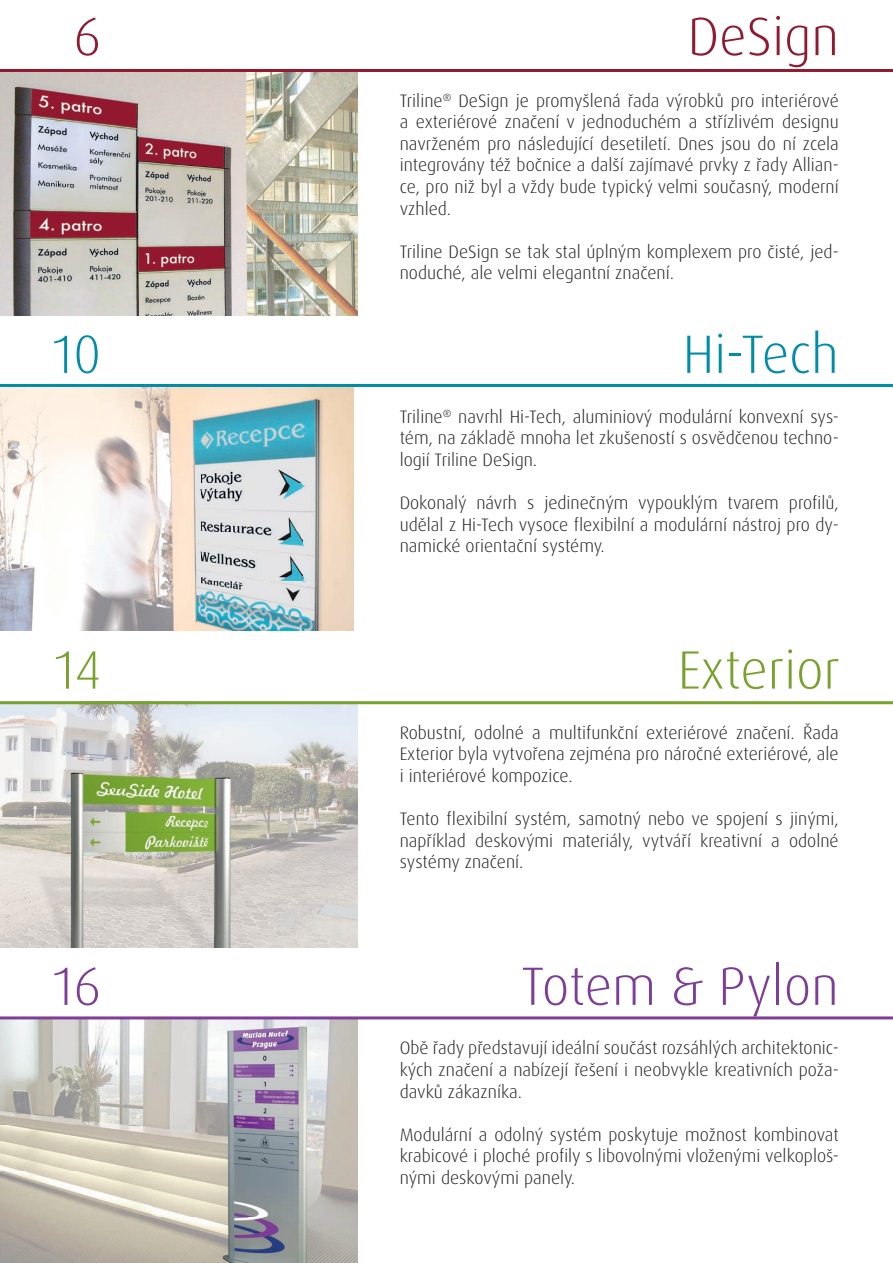
<style>
.page{position:relative;width:893px;height:1263px;background:#fff}
.page>*{position:absolute;margin:0;border:0;box-sizing:border-box;transform-origin:0 0}
.t1{font:300 54px "Dax Pro";color:#7e3e98}
.t2{font:300 54px "Dax Pro";color:#78a22d}
.t3{font:300 54px "Dax Pro";color:#008da8}
.t4{font:300 54px "Dax Pro";color:#901a2f}
.t5{font:300 18px/21.6px "Dax Pro";color:#231f20;text-align:justify}
</style>
<div class="page">
<img style="left:0;top:387px;width:353px;height:244px">
<img style="left:0;top:72px;width:357px;height:244px">
<img style="left:0;top:704px;width:357px;height:244px">
<img style="left:0;top:1019px;width:357px;height:244px">
<hr style="left:0;top:69px;width:893px;height:3px;background:#901a2f">
<hr style="left:0;top:384px;width:893px;height:3px;background:#008da8">
<hr style="left:0;top:701px;width:893px;height:3px;background:#78a22d">
<hr style="left:0;top:1016px;width:893px;height:3px;background:#7e3e98">
<h1 class="t4" style="left:74px;top:2px;width:29px">6</h1>
<h1 class="t4" style="left:688px;top:2px;width:153px">DeSign</h1>
<p class="t5" style="left:400px;top:90px;width:441px">Triline<sup>®</sup> DeSign je promyšlená řada výrobků pro interiérové a exteriérové značení v jednoduchém a střízlivém designu navrženém pro následující desetiletí. Dnes jsou do ní zcela integrovány též bočnice a další zajímavé prvky z řady Allian&shy;ce, pro niž byl a vždy bude typický velmi současný, moderní vzhled.</p>
<p class="t5" style="left:400px;top:241px;width:441px">Triline DeSign se tak stal úplným komplexem pro čisté, jed&shy;noduché, ale velmi elegantní značení.</p>
<h1 class="t3" style="left:53px;top:319px;width:50px">10</h1>
<h1 class="t3" style="left:683px;top:319px;width:157px">Hi-Tech</h1>
<p class="t5" style="left:400px;top:406px;width:441px">Triline<sup>®</sup> navrhl Hi-Tech, aluminiový modulární konvexní sys&shy;tém, na základě mnoha let zkušeností s osvědčenou techno&shy;logií Triline DeSign.</p>
<p class="t5" style="left:400px;top:492px;width:441px">Dokonalý návrh s jedinečným vypouklým tvarem profilů, udělal z Hi-Tech vysoce flexibilní a modulární nástroj pro dy&shy;namické orientační systémy.</p>
<h1 class="t2" style="left:54px;top:635px;width:48px">14</h1>
<h1 class="t2" style="left:678px;top:635px;width:164px">Exterior</h1>
<p class="t5" style="left:400px;top:721px;width:441px">Robustní, odolné a multifunkční exteriérové značení. Řada Exterior byla vytvořena zejména pro náročné exteriérové, ale i interiérové kompozice.</p>
<p class="t5" style="left:400px;top:808px;width:441px">Tento flexibilní systém, samotný nebo ve spojení s jinými, například deskovými materiály, vytváří kreativní a odolné systémy značení.</p>
<h1 class="t1" style="left:53px;top:951px;width:50px">16</h1>
<h1 class="t1" style="left:521px;top:951px;width:319px">Totem &amp; Pylon</h1>
<p class="t5" style="left:400px;top:1037px;width:441px">Obě řady představují ideální součást rozsáhlých architektonic&shy;kých značení a nabízejí řešení i neobvykle kreativních poža&shy;davků zákazníka.</p>
<p class="t5" style="left:400px;top:1124px;width:441px">Modulární a odolný systém poskytuje možnost kombinovat krabicové i ploché profily s libovolnými vloženými velkoploš&shy;nými deskovými panely.</p>
</div>
